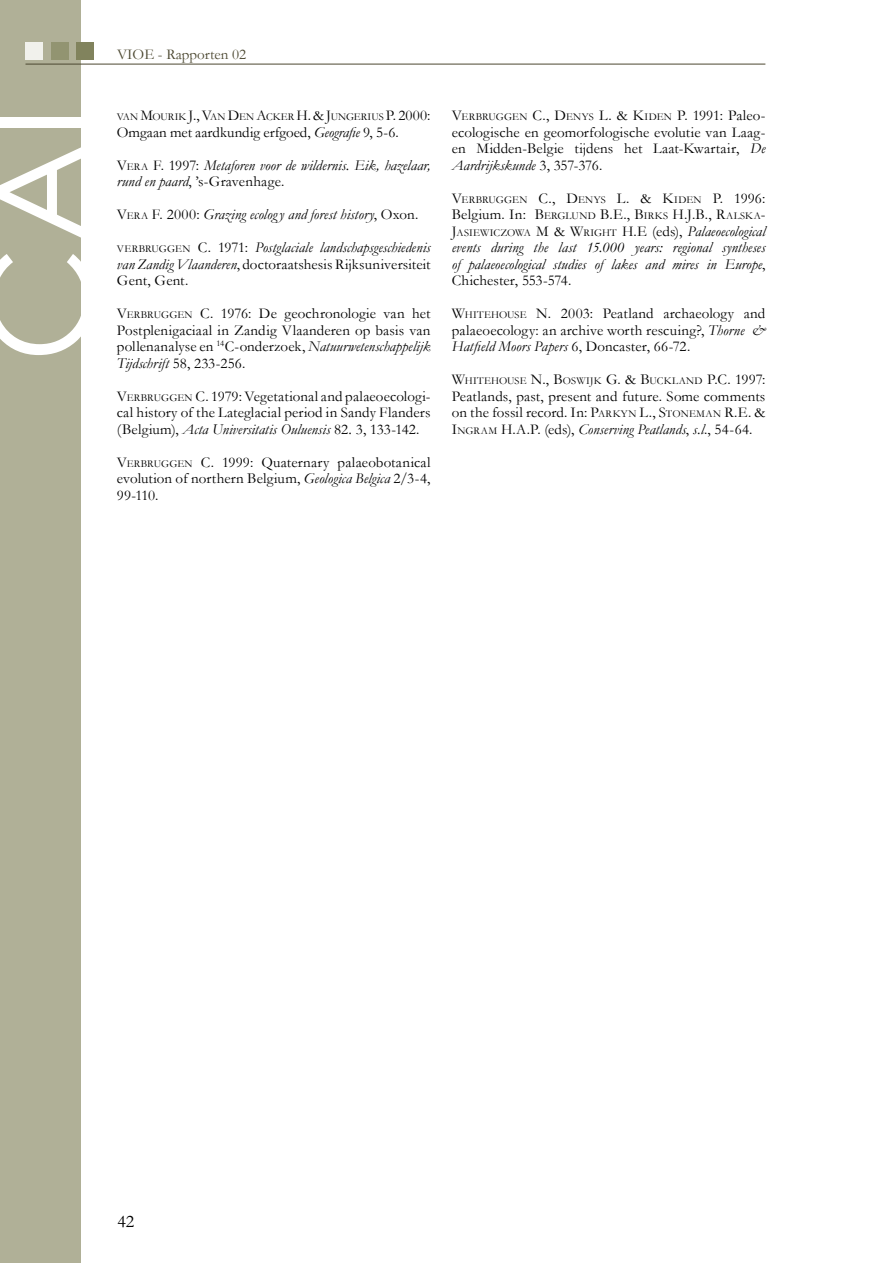
<style>
.page{position:relative;width:893px;height:1263px;background:#fff}
.page>*{position:absolute;margin:0;border:0;box-sizing:border-box;transform-origin:0 0}
.t1{font:144px "Century Gothic";color:#fff}
.t2{font:18px "Garamond";color:#000}
.t3{font:15px/16.5px "Garamond";letter-spacing:.01em;color:#000;text-align:justify}
.t4{font:italic 15px/16.5px "Garamond";letter-spacing:.005em;color:#000;text-align:justify}
.t5{font:15px "Garamond";color:#4b4730}
.t6{font:10.5px "Garamond";letter-spacing:.015em;color:#000}
.s1{font-size:15px}
.s2{font-style:italic}
.s3{font-style:normal}
.s4{font-style:normal;font-size:10.5px}
.s5{font-size:10.5px}
.s6{font-style:italic;font-size:15px}
</style>
<div class="page">
<div style="left:0;top:0;width:81px;height:1263px;background:#b0b097"></div>
<hr style="left:26px;top:64px;width:739px;height:1px;background:#4b4730">
<div style="left:26px;top:43px;width:17px;height:17px;background:#f1f1ec"></div>
<div style="left:51px;top:43px;width:17px;height:17px;background:#929471"></div>
<div style="left:77px;top:43px;width:17px;height:17px;background:#81835d"></div>
<h1 class="t1" style="left:-62px;top:363px;width:258px;rotate:-90deg">CAI</h1>
<p class="t5" style="left:117px;top:44px;width:130px">VIOE - Rapporten 02</p>
<p class="t6" style="left:117px;top:110px;width:315px">van <span class="s1">M</span>ourik <span class="s1">J., V</span>an <span class="s1">D</span>en <span class="s1">A</span>cker <span class="s1">H. &amp; J</span>ungerius <span class="s1">P. 2000:</span></p>
<p class="t3" style="left:117px;top:124px;width:283px">Omgaan met aardkundig erfgoed, <span class="s2">Geografie</span> 9, 5-6.</p>
<p class="t4" style="left:117px;top:157px;width:315px"><span class="s3">V</span><span class="s4">era</span> <span class="s3">F. 1997:</span> Metaforen voor de wildernis. Eik, hazelaar, rund en paard<span class="s3">, ’s-Gravenhage.</span></p>
<p class="t4" style="left:117px;top:206px;width:303px"><span class="s3">V</span><span class="s4">era</span> <span class="s3">F. 2000:</span> Grazing ecolog y and forest history<span class="s3">, Oxon.</span></p>
<p class="t4" style="left:117px;top:239px;width:315px"><span class="s4">verbruggen</span> <span class="s3">C. 1971:</span> Postglaciale landschapsgeschiedenis van Zandig Vlaanderen<span class="s3">, doctoraatshesis Rijksuniversiteit Gent, Gent.</span></p>
<p class="t3" style="left:117px;top:305px;width:315px">V<span class="s5">erbruggen</span> C. 1976: De geochronologie van het Postplenigaciaal in Zandig Vlaanderen op basis van pollenanalyse en <sup>14</sup> C-onderzoek, <span class="s2">Natuurwetenschappelijk Tijdschrift</span> 58, 233-256.</p>
<p class="t3" style="left:117px;top:388px;width:315px">V<span class="s5">erbruggen</span> C. 1979: Vegetational and palaeoecologi&shy;cal history of the Lateglacial period in Sandy Flanders (Belgium), <span class="s2">Acta Universitatis Ouluensis</span> 82 <span class="s2">.</span> 3, 1 33-142 .</p>
<p class="t3" style="left:117px;top:454px;width:315px">V<span class="s5">erbruggen</span> C. 1999: Quaternary palaeobotanical evolution of northern Belgium, <span class="s2">Geologica Belgica</span> 2/3-4, 99-110.</p>
<p class="t3" style="left:452px;top:107px;width:315px">V<span class="s5">erbruggen</span> C., D<span class="s5">enys</span> L. &amp; K<span class="s5">iden</span> P. 1991: Paleo&shy;ecologische en geomorfologische evolutie van Laag&shy;en Midden-Belgie tijdens het Laat-Kwartair, <span class="s2">De Aardrijkskunde</span> 3, 357-376.</p>
<p class="t6" style="left:452px;top:193px;width:315px"><span class="s1">V</span>erbruggen <span class="s1">C., D</span>enys <span class="s1">L. &amp; K</span>iden <span class="s1">P. 1996:</span></p>
<p class="t3" style="left:452px;top:206px;width:315px">Belgium. In: B<span class="s5">erglund</span> B.E., B<span class="s5">irks</span> H.J.B., R<span class="s5">alska</span>-</p>
<p class="t6" style="left:452px;top:226px;width:315px"><span class="s1">J</span>asiewiczowa <span class="s1">M &amp; W</span>right <span class="s1">H.E (eds),</span> <span class="s6">Palaeoecological</span></p>
<p class="t4" style="left:452px;top:239px;width:315px">events during the last 15.000 years: regional syntheses of palaeoecological studies of lakes and mires in Europe<span class="s3">, Chichester, 553-574.</span></p>
<p class="t3" style="left:452px;top:305px;width:315px">W<span class="s5">hitehouse</span> N. 2003: Peatland archaeology and palaeoecology: an archive worth rescuing?, <span class="s2">Thorne &amp; Hatfield Moors Papers</span> 6, Doncaster, 66 -72.</p>
<p class="t6" style="left:452px;top:374px;width:315px"><span class="s1">W</span>hitehouse <span class="s1">N., B</span>oswijk <span class="s1">G. &amp; B</span>uckland <span class="s1">P.C. 1997:</span></p>
<p class="t3" style="left:452px;top:388px;width:315px">Peatlands, past, present and future. Some comments on the fossil record. In: P<span class="s5">arkyn</span> L., S<span class="s5">toneman</span> R.E. &amp; I<span class="s5">ngram</span> H.A.P. (eds), <span class="s2">Conserving Peatlands</span>, <span class="s2">s.l</span>., 54-64 .</p>
<p class="t2" style="left:117px;top:1209px;width:9px">42</p>
</div>
